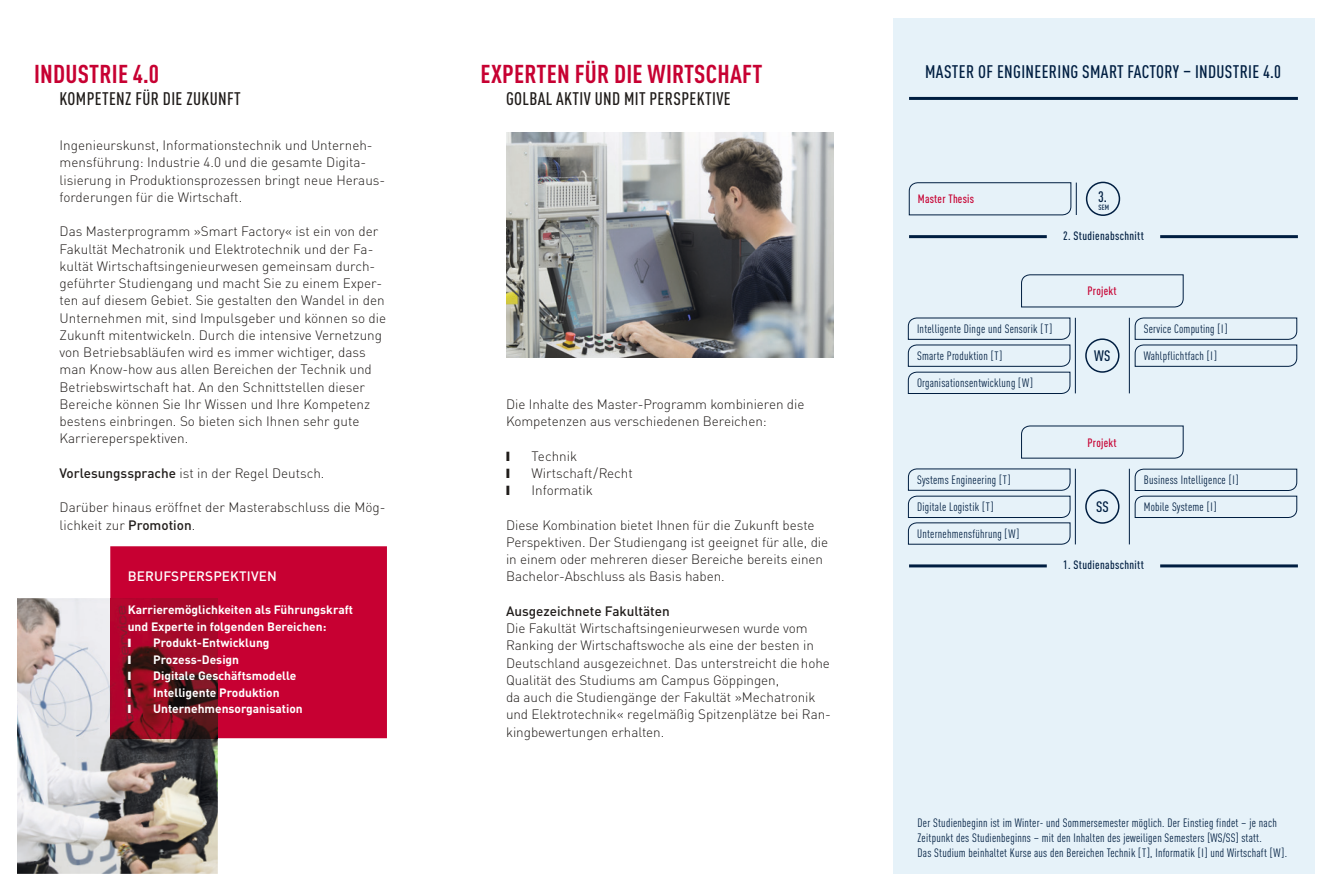
<style>
.page{position:relative;width:1331px;height:893px;background:#fff}
.page>*{position:absolute;margin:0;border:0;box-sizing:border-box;transform-origin:0 0}
.t1{font:700 condensed 25.5px "DIN Pro";letter-spacing:.01em;color:#c70132}
.t2{font:500 condensed 18px "DIN Pro";letter-spacing:.02em;color:#201c1a}
.t3{font:500 condensed 18px "DIN Pro";letter-spacing:.02em;color:#001e41}
.t4{font:500 condensed 15px "DIN Pro";color:#001e41}
.t5{font:300 13.5px/17.2px "DIN Pro";color:#201c1a}
.t6{font:500 13.5px "DIN Pro";color:#201c1a}
.t7{font:500 13.5px "DIN Pro";letter-spacing:.01em;color:#fff}
.t8{font:condensed 12px/15px "DIN Pro";letter-spacing:.02em;color:#001e41}
.t9{font:700 12px/16.5px "DIN Pro";color:#fff}
.t10{font:500 condensed 12px "DIN Pro";letter-spacing:.03em;color:#001e41}
.t11{font:500 condensed 12px "DIN Pro";letter-spacing:.02em;color:#c70132}
.t12{font:500 condensed 7.5px "DIN Pro";color:#001e41}
.s1{font-weight:500}
</style>
<div class="page">
<img style="left:17px;top:598px;width:201px;height:276px">
<img style="left:506px;top:133px;width:327px;height:224px">
<div style="left:110px;top:546px;width:277px;height:192px;background:#c70032"></div>
<img style="left:110px;top:598px;width:108px;height:140px">
<div style="left:893px;top:18px;width:421px;height:856px;background:#e6f2f9"></div>
<svg style="left:908px;top:318px;width:162px;height:76px"></svg>
<svg style="left:908px;top:469px;width:162px;height:76px"></svg>
<svg style="left:1135px;top:469px;width:162px;height:49px"></svg>
<svg style="left:1135px;top:318px;width:162px;height:49px"></svg>
<svg style="left:1021px;top:274px;width:162px;height:33px"></svg>
<svg style="left:1021px;top:426px;width:162px;height:32px"></svg>
<hr style="left:909px;top:97px;width:389px;height:3px;background:#001e41">
<hr style="left:909px;top:235px;width:138px;height:3px;background:#001e41">
<hr style="left:1160px;top:235px;width:138px;height:3px;background:#001e41">
<div style="left:1085px;top:338px;width:34px;height:35px;border:2px solid #001e41;border-radius:50%"></div>
<div style="left:1085px;top:489px;width:34px;height:35px;border:2px solid #001e41;border-radius:50%"></div>
<hr style="left:1075px;top:318px;width:1px;height:75px;background:#001e41">
<hr style="left:1129px;top:318px;width:1px;height:75px;background:#001e41">
<hr style="left:1075px;top:469px;width:1px;height:75px;background:#001e41">
<hr style="left:1129px;top:469px;width:1px;height:75px;background:#001e41">
<hr style="left:1076px;top:183px;width:1px;height:32px;background:#001e41">
<svg style="left:909px;top:182px;width:162px;height:33px"></svg>
<div style="left:1086px;top:182px;width:34px;height:34px;border:2px solid #001e41;border-radius:50%"></div>
<hr style="left:909px;top:564px;width:138px;height:3px;background:#001e41">
<hr style="left:1160px;top:564px;width:138px;height:3px;background:#001e41">
<svg style="left:128px;top:639px;width:3px;height:8px"></svg>
<svg style="left:128px;top:655px;width:3px;height:9px"></svg>
<svg style="left:128px;top:672px;width:3px;height:8px"></svg>
<svg style="left:128px;top:688px;width:3px;height:9px"></svg>
<svg style="left:128px;top:705px;width:3px;height:8px"></svg>
<h1 class="t1" style="left:34px;top:55px;width:126px">INDUSTRIE 4.0</h1>
<h2 class="t2" style="left:60px;top:86px;width:183px">KOMPETENZ FÜR DIE ZUKUNFT</h2>
<p class="t5" style="left:60px;top:136px;width:327px">Ingenieurskunst, Informationstechnik und Unterneh&shy;mensführung: Industrie 4.0 und die gesamte Digita&shy;lisierung in Produktionsprozessen bringt neue Heraus&shy;forderungen für die Wirtschaft.</p>
<p class="t5" style="left:60px;top:222px;width:328px">Das Masterprogramm »Smart Factory« ist ein von der Fakultät Mechatronik und Elektrotechnik und der Fa&shy;kultät Wirtschaftsingenieurwesen gemeinsam durch&shy;geführter Studiengang und macht Sie zu einem Exper&shy;ten auf diesem Gebiet. Sie gestalten den Wandel in den Unternehmen mit, sind Impulsgeber und können so die Zukunft mitentwickeln. Durch die intensive Vernetzung von Betriebsabläufen wird es immer wichtiger, dass man Know-how aus allen Bereichen der Technik und Betriebswirtschaft hat. An den Schnittstellen dieser Bereiche können Sie Ihr Wissen und Ihre Kompetenz bestens einbringen. So bieten sich Ihnen sehr gute Karriereperspektiven.</p>
<p class="t5" style="left:60px;top:463px;width:266px"><span class="s1">Vorlesungssprache</span> ist in der Regel Deutsch.</p>
<p class="t5" style="left:60px;top:498px;width:328px">Darüber hinaus eröffnet der Masterabschluss die Mög&shy;lichkeit zur <span class="s1">Promotion</span>.</p>
<p class="t7" style="left:128px;top:566px;width:151px">BERUFSPERSPEKTIVEN</p>
<p class="t9" style="left:128px;top:601px;width:227px">Karrieremöglichkeiten als Führungskraft und Experte in folgenden Bereichen:</p>
<p class="t9" style="left:153px;top:634px;width:118px">Produkt-Entwicklung</p>
<p class="t9" style="left:153px;top:650px;width:87px">Prozess-Design</p>
<p class="t9" style="left:153px;top:667px;width:145px">Digitale Geschäftsmodelle</p>
<p class="t9" style="left:153px;top:683px;width:128px">Intelligente Produktion</p>
<p class="t9" style="left:153px;top:700px;width:151px">Unternehmensorganisation</p>
<h1 class="t1" style="left:481px;top:55px;width:283px">EXPERTEN FÜR DIE WIRTSCHAFT</h1>
<h2 class="t2" style="left:506px;top:86px;width:226px">GOLBAL AKTIV UND MIT PERSPEKTIVE</h2>
<p class="t5" style="left:506px;top:394px;width:300px">Die Inhalte des Master-Programm kombinieren die<br>Kompetenzen aus verschiedenen Bereichen:</p>
<p class="t5" style="left:531px;top:446px;width:47px">Technik</p>
<p class="t5" style="left:531px;top:463px;width:103px">Wirtschaft / Recht</p>
<p class="t5" style="left:531px;top:481px;width:63px">Informatik</p>
<p class="t5" style="left:506px;top:515px;width:324px">Diese Kombination bietet Ihnen für die Zukunft beste Perspektiven. Der Studiengang ist geeignet für alle, die in einem oder mehreren dieser Bereiche bereits einen Bachelor-Abschluss als Basis haben.</p>
<p class="t6" style="left:506px;top:601px;width:165px">Ausgezeichnete Fakultäten</p>
<p class="t5" style="left:506px;top:619px;width:326px">Die Fakultät Wirtschaftsingenieurwesen wurde vom Ranking der Wirtschaftswoche als eine der besten in Deutschland ausgezeichnet. Das unterstreicht die hohe Qualität des Studiums am Campus Göppingen,<br>da auch die Studiengänge der Fakultät »Mechatronik und Elektrotechnik« regelmäßig Spitzenplätze bei Ran&shy;kingbewertungen erhalten.</p>
<h2 class="t3" style="left:925px;top:58px;width:357px">MASTER OF ENGINEERING SMART FACTORY – INDUSTRIE 4.0</h2>
<p class="t11" style="left:918px;top:191px;width:58px">Master Thesis</p>
<p class="t4" style="left:1098px;top:186px;width:10px">3.</p>
<p class="t12" style="left:1099px;top:202px;width:12px">SEM</p>
<p class="t10" style="left:1063px;top:227px;width:82px">2. Studienabschnitt</p>
<p class="t8" style="left:917px;top:321px;width:137px">Intelligente Dinge und Sensorik [ T ]</p>
<p class="t8" style="left:917px;top:348px;width:87px">Smarte Produktion [ T ]</p>
<p class="t8" style="left:917px;top:375px;width:117px">Organisationsentwicklung [ W ]</p>
<p class="t11" style="left:1087px;top:283px;width:31px">Projekt</p>
<p class="t4" style="left:1094px;top:345px;width:18px">WS</p>
<p class="t8" style="left:1144px;top:321px;width:85px">Service Computing [ I ]</p>
<p class="t8" style="left:1144px;top:348px;width:74px">Wahlpflichtfach [ I ]</p>
<p class="t8" style="left:917px;top:472px;width:95px">Systems Engineering [ T ]</p>
<p class="t8" style="left:917px;top:499px;width:78px">Digitale Logistik [ T ]</p>
<p class="t8" style="left:917px;top:526px;width:104px">Unternehmensführung [ W ]</p>
<p class="t11" style="left:1087px;top:434px;width:31px">Projekt</p>
<p class="t4" style="left:1096px;top:496px;width:14px">SS</p>
<p class="t8" style="left:1144px;top:472px;width:96px">Business Intelligence [ I ]</p>
<p class="t8" style="left:1144px;top:499px;width:74px">Mobile Systeme [ I ]</p>
<p class="t10" style="left:1063px;top:556px;width:82px">1. Studienabschnitt</p>
<p class="t8" style="left:917px;top:815px;width:371px">Der Studienbeginn ist im Winter- und Sommersemester möglich. Der Einstieg findet – je nach<br>Zeitpunkt des Studienbeginns – mit den Inhalten des jeweiligen Semesters [WS/SS] statt.<br>Das Studium beinhaltet Kurse aus den Bereichen Technik [ T ], Informatik [ I ] und Wirtschaft [ W ].</p>
</div>
